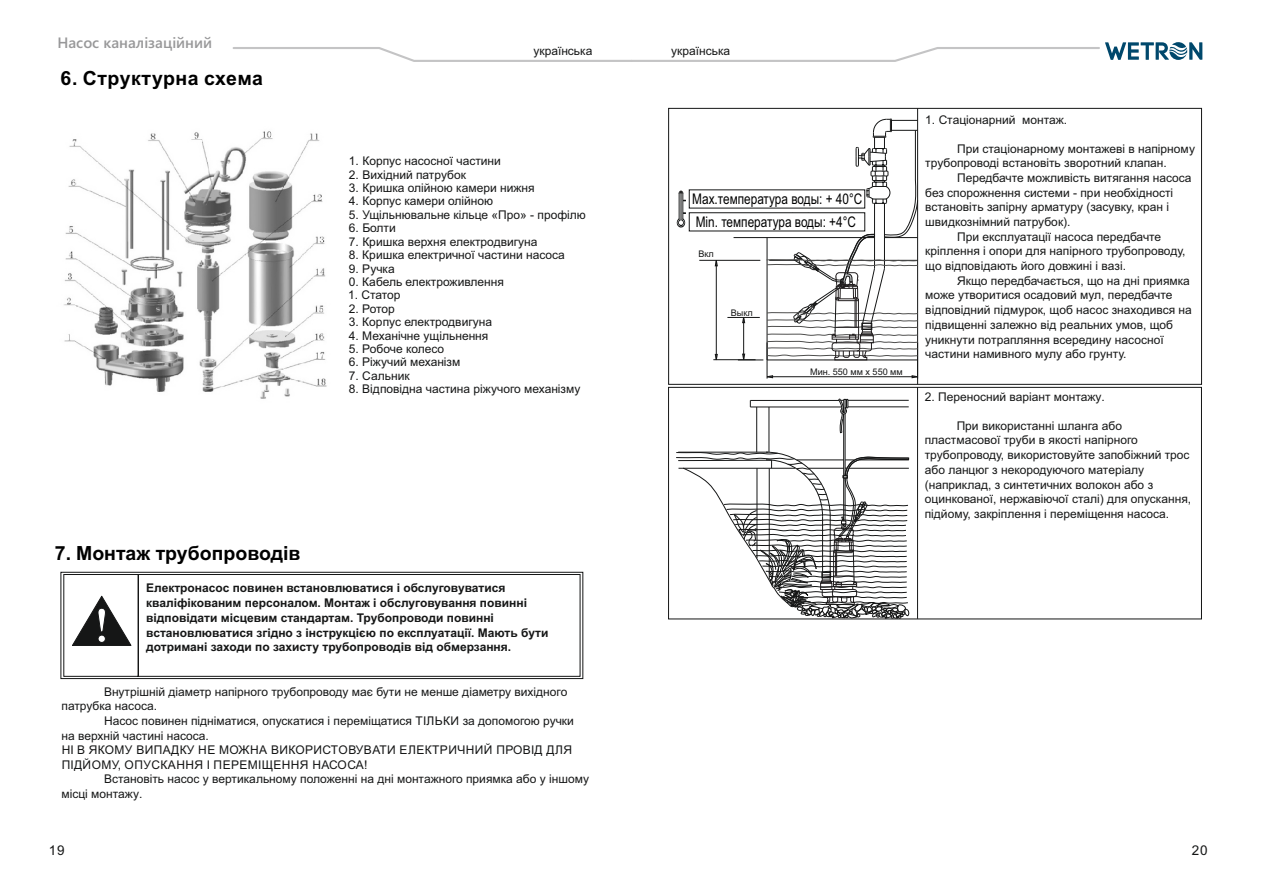
<style>
.page{position:relative;width:1263px;height:893px;background:#fff}
.page>*{position:absolute;margin:0;border:0;box-sizing:border-box;transform-origin:0 0}
.t1{font:700 19.5px "Arial";color:#000}
.t2{font:700 19.5px "Arial";letter-spacing:.025em;color:#000}
.t3{font:600 15px "Segoe UI";color:#989899}
.t4{font:14.7px "Arial";color:#000;scale:.8 1}
.t5{font:13.5px "Arial";color:#151616}
.t6{font:12px/14.7px "Arial";color:#151616}
.t7{font:700 12px/14.7px "Arial";color:#151616}
.t8{font:9.15px "Arial";color:#151616}
</style>
<div class="page">
<div style="left:668px;top:387px;width:533px;height:232px;border:1px solid #151616"></div>
<svg style="left:61px;top:572px;width:522px;height:107px"></svg>
<div style="left:668px;top:108px;width:534px;height:276px;border:1px solid #151616"></div>
<hr style="left:917px;top:108px;width:1px;height:276px;background:#151616">
<hr style="left:767px;top:376px;width:150px;height:1px;background:#151616">
<hr style="left:767px;top:342px;width:1px;height:37px;background:#151616">
<hr style="left:843px;top:414px;width:1px;height:62px;background:#151616">
<hr style="left:845px;top:414px;width:1px;height:62px;background:#151616">
<svg style="left:838px;top:399px;width:11px;height:34px"></svg>
<hr style="left:848px;top:400px;width:61px;height:1px;background:#151616">
<hr style="left:848px;top:407px;width:61px;height:1px;background:#151616">
<hr style="left:769px;top:407px;width:1px;height:45px;background:#151616">
<hr style="left:750px;top:400px;width:89px;height:1px;background:#151616">
<hr style="left:750px;top:407px;width:92px;height:1px;background:#151616">
<hr style="left:756px;top:407px;width:1px;height:45px;background:#151616">
<hr style="left:917px;top:387px;width:1px;height:232px;background:#151616">
<svg style="left:676px;top:452px;width:234px;height:168px"></svg>
<svg style="left:677px;top:119px;width:242px;height:242px"></svg>
<div style="left:861px;top:323px;width:11px;height:7px;border:1px solid #151616"></div>
<img style="left:64px;top:131px;width:263px;height:268px">
<svg style="left:232px;top:42px;width:970px;height:20px"></svg>
<p class="t3" style="left:57px;top:37px;width:156px">Насос каналізаційний</p>
<h1 class="t2" style="left:61px;top:71px;width:204px">6. Структурна схема</h1>
<p class="t6" style="left:533px;top:45px;width:60px">українська</p>
<p class="t6" style="left:671px;top:45px;width:60px">українська</p>
<p class="t6" style="left:349px;top:155px;width:153px">1. Корпус насосної частини</p>
<p class="t6" style="left:349px;top:168px;width:118px">2. Вихідний патрубок</p>
<p class="t6" style="left:349px;top:182px;width:187px">3. Кришка олійною камери нижня</p>
<p class="t6" style="left:349px;top:195px;width:146px">4. Корпус камери олійною</p>
<p class="t6" style="left:349px;top:208px;width:238px">5. Ущільнювальне кільце «Про» - профілю</p>
<p class="t6" style="left:349px;top:222px;width:48px">6. Болти</p>
<p class="t6" style="left:349px;top:235px;width:190px">7. Кришка верхня електродвигуна</p>
<p class="t6" style="left:349px;top:249px;width:217px">8. Кришка електричної частини насоса</p>
<p class="t6" style="left:349px;top:262px;width:47px">9. Ручка</p>
<p class="t6" style="left:342px;top:275px;width:163px">10. Кабель електроживлення</p>
<p class="t6" style="left:342px;top:289px;width:60px">11. Статор</p>
<p class="t6" style="left:342px;top:302px;width:54px">12. Ротор</p>
<p class="t6" style="left:342px;top:316px;width:151px">13. Корпус електродвигуна</p>
<p class="t6" style="left:342px;top:329px;width:148px">14. Механічне ущільнення</p>
<p class="t6" style="left:342px;top:342px;width:103px">15. Робоче колесо</p>
<p class="t6" style="left:342px;top:356px;width:120px">16. Ріжучий механізм</p>
<p class="t6" style="left:342px;top:369px;width:69px">17. Сальник</p>
<p class="t6" style="left:342px;top:383px;width:240px">18. Відповідна частина ріжучого механізму</p>
<p class="t4" style="left:692px;top:193px;width:214px">Max.температура воды: + 40°С</p>
<p class="t4" style="left:696px;top:216px;width:202px">Min. температура воды: +4°С</p>
<p class="t8" style="left:698px;top:250px;width:17px">Вкл</p>
<p class="t8" style="left:731px;top:310px;width:23px">Выкл</p>
<p class="t8" style="left:810px;top:368px;width:94px">Мин. 550 мм x 550 мм</p>
<h1 class="t1" style="left:55px;top:546px;width:247px">7. Монтаж трубопроводів</h1>
<p class="t7" style="left:146px;top:582px;width:404px">Електронасос повинен встановлюватися і обслуговуватися кваліфікованим персоналом. Монтаж і обслуговування повинні відповідати місцевим стандартам. Трубопроводи повинні встановлюватися згідно з інструкцією по експлуатації. Мають бути дотримані заходи по захисту трубопроводів від обмерзання.</p>
<p class="t6" style="left:62px;top:685px;width:507px;text-indent:43px">Внутрішній діаметр напірного трубопроводу має бути не менше діаметру вихідного патрубка насоса.</p>
<p class="t6" style="left:62px;top:714px;width:514px;text-indent:43px">Насос повинен підніматися, опускатися і переміщатися ТІЛЬКИ за допомогою ручки на верхній частині насоса.<br>НІ В ЯКОМУ ВИПАДКУ НЕ МОЖНА ВИКОРИСТОВУВАТИ ЕЛЕКТРИЧНИЙ ПРОВІД ДЛЯ ПІДЙОМУ, ОПУСКАННЯ І ПЕРЕМІЩЕННЯ НАСОСА!</p>
<p class="t6" style="left:61px;top:773px;width:529px;text-indent:43px">Встановіть насос у вертикальному положенні на дні монтажного приямка або у іншому місці монтажу.</p>
<p class="t5" style="left:49px;top:845px;width:17px">19</p>
<p class="t6" style="left:925px;top:113px;width:143px">1. Стаціонарний монтаж.</p>
<p class="t6" style="left:925px;top:142px;width:271px;text-indent:32px">При стаціонарному монтажеві в напірному трубопроводі встановіть зворотний клапан.</p>
<p class="t6" style="left:925px;top:171px;width:268px;text-indent:32px">Передбачте можливість витягання насоса без спорожнення системи - при необхідності встановіть запірну арматуру (засувку, кран і швидкознімний патрубок).</p>
<p class="t6" style="left:925px;top:230px;width:262px;text-indent:32px">При експлуатації насоса передбачте кріплення і опори для напірного трубопроводу, що відповідають його довжині і вазі.</p>
<p class="t6" style="left:925px;top:274px;width:268px;text-indent:32px">Якщо передбачається, що на дні приямка може утворитися осадовий мул, передбачте відповідний підмурок, щоб насос знаходився на підвищенні залежно від реальних умов, щоб уникнути потрапляння всередину насосної частини намивного мулу або грунту.</p>
<p class="t6" style="left:925px;top:390px;width:182px">2. Переносний варіант монтажу.</p>
<p class="t6" style="left:925px;top:419px;width:268px;text-indent:32px">При використанні шланга або пластмасової труби в якості напірного трубопроводу, використовуйте запобіжний трос або ланцюг з некородуючого матеріалу (наприклад, з синтетичних волокон або з оцинкованої, нержавіючої сталі) для опускання, підйому, закріплення і переміщення насоса.</p>
<p class="t5" style="left:1192px;top:845px;width:17px">20</p>
</div>
